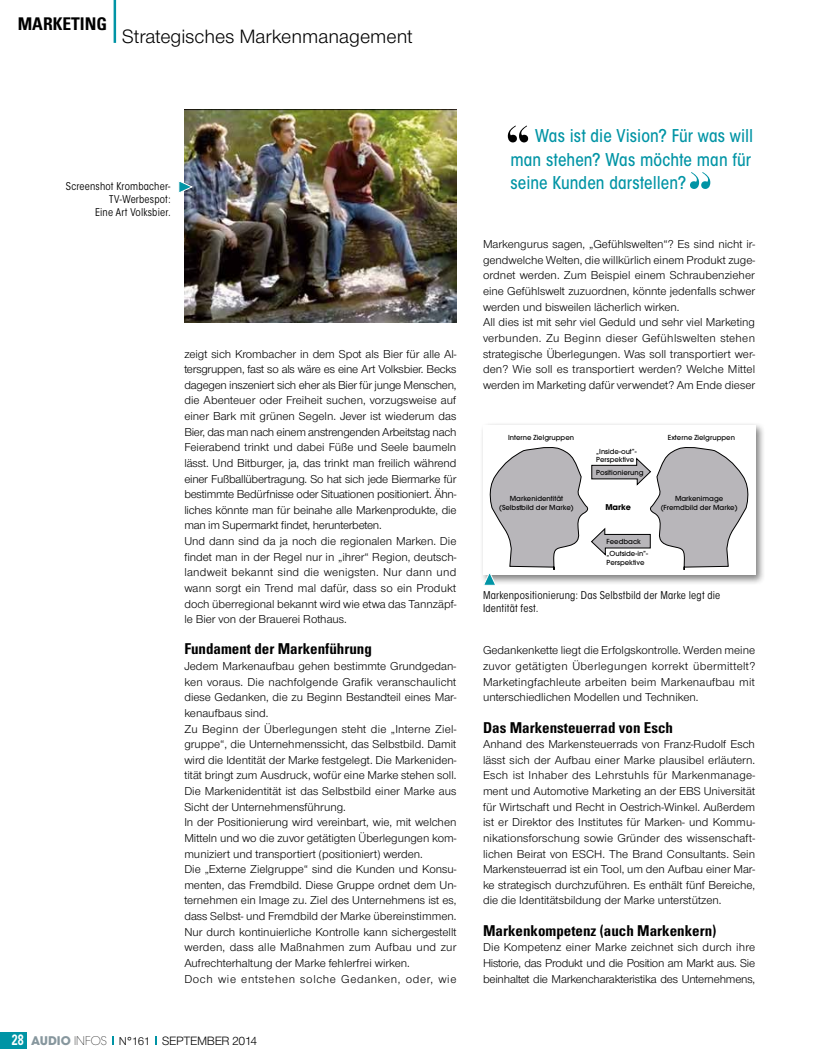
<style>
.page{position:relative;width:826px;height:1063px;background:#fff}
.page>*{position:absolute;margin:0;border:0;box-sizing:border-box;transform-origin:0 0}
.t1{font:20px "Nimbus Sans Novus T";color:#000}
.t2{font:500 condensed 17.5px/23.2px "ITC Avant Garde Std";letter-spacing:.005em;color:#0094a5;text-align:justify}
.t3{font:700 condensed 17.5px "Univers LT Std";color:#000}
.t4{font:700 condensed 15px "Univers";color:#000}
.t5{font:12.5px "Nimbus Sans Novus T";letter-spacing:-.035em;color:#000}
.t6{font:11.88px/15.6px "Nimbus Sans Novus T";color:#000}
.t7{font:condensed 10.62px/13.1px "ITC Avant Garde Std";letter-spacing:.02em;color:#000;text-align:right}
.t8{font:700 8px "Avant Garde";color:#000}
.t9{font:500 6.88px/8.2px "Avant Garde";color:#000;text-align:center}
.s1{font-family:"Univers LT Std";font-weight:700;font-size:15px;color:#fff}
.s2{font-family:"ITC Avant Garde Std";font-weight:700;font-size:11.88px;color:#87979e}
.s3{font-family:"ITC Avant Garde Std";font-weight:200;font-size:11.88px}
.s4{font-size:11.88px}
</style>
<div class="page">
<svg style="left:112px;top:1036px;width:2px;height:9px"></svg>
<svg style="left:155px;top:1036px;width:2px;height:9px"></svg>
<div style="left:0;top:1032px;width:27px;height:17px;background:#0094a5"></div>
<hr style="left:114px;top:0;width:2px;height:43px;background:#0094a5">
<img style="left:184px;top:109px;width:272px;height:214px">
<svg style="left:508px;top:126px;width:20px;height:16px"></svg>
<svg style="left:690px;top:172px;width:20px;height:17px"></svg>
<div style="left:479px;top:422px;width:286px;height:164px;background:#000;opacity:.5"></div>
<div style="left:483px;top:425px;width:272px;height:150px;background:#fff"></div>
<svg style="left:178px;top:180px;width:16px;height:14px"></svg>
<svg style="left:482px;top:445px;width:270px;height:141px"></svg>
<h2 class="t3" style="left:18px;top:13px;width:91px">MARKETING</h2>
<h1 class="t1" style="left:122px;top:25px;width:292px">Strategisches Markenmanagement</h1>
<p class="t7" style="left:66px;top:180px;width:106px">Screenshot Krombacher-<br>TV-Werbespot:<br>Eine Art Volksbier.</p>
<p class="t6" style="left:184px;top:346px;width:274px">zeigt sich Krombacher in dem Spot als Bier für alle Al&shy;tersgruppen, fast so als wäre es eine Art Volksbier. Becks dagegen inszeniert sich eher als Bier für junge Menschen, die Abenteuer oder Freiheit suchen, vorzugsweise auf einer Bark mit grünen Segeln. Jever ist wiederum das Bier, das man nach einem anstrengenden Arbeitstag nach Feierabend trinkt und dabei Füße und Seele baumeln lässt. Und Bitburger, ja, das trinkt man freilich während einer Fußballübertragung. So hat sich jede Biermarke für bestimmte Bedürfnisse oder Situationen positioniert. Ähn&shy;liches könnte man für beinahe alle Markenprodukte, die man im Supermarkt findet, herunterbeten.<br>Und dann sind da ja noch die regionalen Marken. Die findet man in der Regel nur in „ihrer“ Region, deutsch&shy;landweit bekannt sind die wenigsten. Nur dann und wann sorgt ein Trend mal dafür, dass so ein Produkt doch überregional bekannt wird wie etwa das Tannzäpf&shy;le Bier von der Brauerei Rothaus.</p>
<p class="t4" style="left:184px;top:640px;width:189px">Fundament der Markenführung</p>
<p class="t6" style="left:184px;top:658px;width:274px">Jedem Markenaufbau gehen bestimmte Grundgedan&shy;ken voraus. Die nachfolgende Grafik veranschaulicht diese Gedanken, die zu Beginn Bestandteil eines Mar&shy;kenaufbaus sind.<br>Zu Beginn der Überlegungen steht die „Interne Ziel&shy;gruppe“, die Unternehmenssicht, das Selbstbild. Damit wird die Identität der Marke festgelegt. Die Markeniden&shy;tität bringt zum Ausdruck, wofür eine Marke stehen soll.<br>Die Markenidentität ist das Selbstbild einer Marke aus Sicht der Unternehmensführung.<br>In der Positionierung wird vereinbart, wie, mit welchen Mitteln und wo die zuvor getätigten Überlegungen kom&shy;muniziert und transportiert (positioniert) werden.<br>Die „Externe Zielgruppe“ sind die Kunden und Konsu&shy;menten, das Fremdbild. Diese Gruppe ordnet dem Un&shy;ternehmen ein Image zu. Ziel des Unternehmens ist es, dass Selbst- und Fremdbild der Marke übereinstimmen.<br>Nur durch kontinuierliche Kontrolle kann sichergestellt werden, dass alle Maßnahmen zum Aufbau und zur Aufrechterhaltung der Marke fehlerfrei wirken.<br>Doch wie entstehen solche Gedanken, oder, wie</p>
<p class="t5" style="left:12px;top:1034px;width:247px"><span class="s1">28</span> <span class="s2">AUDIO</span> <span class="s3">INFOS</span> <span class="s4">N°161</span> SEPTEMBER 2014</p>
<h2 class="t2" style="left:510px;top:124px;width:244px;text-indent:25px">Was ist die Vision? Für was will man stehen? Was möchte man für seine Kunden darstellen?</h2>
<p class="t6" style="left:483px;top:236px;width:273px">Markengurus sagen, „Gefühlswelten“? Es sind nicht ir&shy;gendwelche Welten, die willkürlich einem Produkt zuge&shy;ordnet werden. Zum Beispiel einem Schraubenzieher eine Gefühlswelt zuzuordnen, könnte jedenfalls schwer werden und bisweilen lächerlich wirken.<br>All dies ist mit sehr viel Geduld und sehr viel Marketing verbunden. Zu Beginn dieser Gefühlswelten stehen strategische Überlegungen. Was soll transportiert wer&shy;den? Wie soll es transportiert werden? Welche Mittel werden im Marketing dafür verwendet? Am Ende dieser</p>
<p class="t9" style="left:508px;top:434px;width:68px">Interne Zielgruppen</p>
<p class="t9" style="left:596px;top:448px;width:42px;text-align:left">„Inside-out”-<br>Perspektive</p>
<p class="t9" style="left:596px;top:469px;width:49px">Positionierung</p>
<p class="t9" style="left:667px;top:434px;width:69px">Externe Zielgruppen</p>
<p class="t9" style="left:499px;top:495px;width:76px">Markenidentität (Selbstbild der Marke)</p>
<p class="t9" style="left:661px;top:495px;width:78px">Markenimage (Fremdbild der Marke)</p>
<p class="t8" style="left:605px;top:502px;width:27px">Marke</p>
<p class="t9" style="left:606px;top:538px;width:36px">Feedback</p>
<p class="t9" style="left:606px;top:550px;width:43px;text-align:left">„Outside-in”-<br>Perspektive</p>
<p class="t7" style="left:483px;top:588px;width:239px;text-align:left">Markenpositionierung: Das Selbstbild der Marke legt die<br>Identität fest.</p>
<p class="t6" style="left:483px;top:642px;width:274px;text-align:justify">Gedankenkette liegt die Erfolgskontrolle. Werden meine zuvor getätigten Überlegungen korrekt übermittelt?<br>Marketingfachleute arbeiten beim Markenaufbau mit unterschiedlichen Modellen und Techniken.</p>
<p class="t4" style="left:483px;top:718px;width:191px">Das Markensteuerrad von Esch</p>
<p class="t6" style="left:483px;top:736px;width:274px;text-align:justify">Anhand des Markensteuerrads von Franz-Rudolf Esch lässt sich der Aufbau einer Marke plausibel erläutern.<br>Esch ist Inhaber des Lehrstuhls für Markenmanage&shy;ment und Automotive Marketing an der EBS Universität für Wirtschaft und Recht in Oestrich-Winkel. Außerdem ist er Direktor des Institutes für Marken- und Kommu&shy;nikationsforschung sowie Gründer des wissenschaft&shy;lichen Beirat von ESCH. The Brand Consultants. Sein Markensteuerrad ist ein Tool, um den Aufbau einer Mar&shy;ke strategisch durchzuführen. Es enthält fünf Bereiche, die die Identitätsbildung der Marke unterstützen.</p>
<p class="t4" style="left:483px;top:921px;width:235px">Markenkompetenz (auch Markenkern)</p>
<p class="t6" style="left:483px;top:939px;width:274px;text-align:justify">Die Kompetenz einer Marke zeichnet sich durch ihre Historie, das Produkt und die Position am Markt aus. Sie beinhaltet die Markencharakteristika des Unternehmens,</p>
</div>
